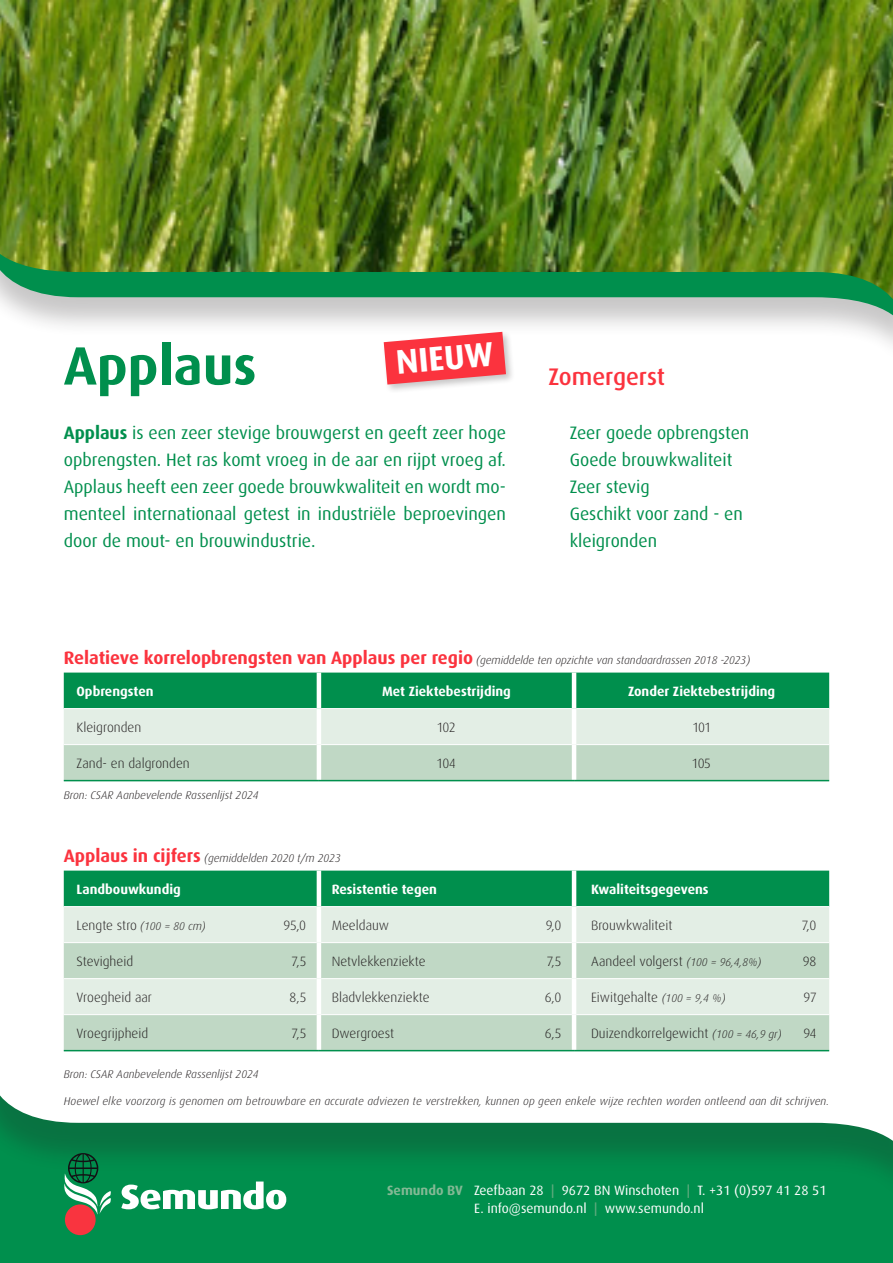
<style>
.page{position:relative;width:893px;height:1263px;background:#fff}
.page>*{position:absolute;margin:0;border:0;box-sizing:border-box;transform-origin:0 0}
.t1{font:700 54px "Dax Pro";color:#008f4d}
.t2{font:700 34.35px "Dax Pro";color:#fff}
.t3{font:500 24px "Dax Pro";color:#fb333e}
.t4{font:18px/27px "Dax Pro";color:#008f4d;text-align:justify}
.t5{font:300 13.5px "Dax Pro";color:#231f20}
.t6{font:700 13.5px "Dax Pro";color:#fff}
.t7{font:13.5px/18px "Dax Pro";color:#fff}
.t8{font:italic 300 11.25px "Dax Pro";color:#231f20}
.s1{font-weight:700}
.s2{font-weight:700;font-style:normal;font-size:18px;color:#fb333e}
.s3{font-style:italic;font-size:11.25px}
.s4{font-weight:700;color:#84b995}
.s5{font-weight:500;color:#5faa7d}
</style>
<div class="page">
<div style="left:0;top:1069px;width:893px;height:194px;background:#008f4d"></div>
<svg style="left:0;top:672px;width:893px;height:484px"></svg>
<div style="left:65px;top:1204px;width:31px;height:31px;background:#f9343f;border-radius:50%"></div>
<svg style="left:64px;top:1153px;width:47px;height:61px"></svg>
<svg style="left:121px;top:1181px;width:165px;height:28px"></svg>
<div style="left:64px;top:870px;width:765px;height:36px;background:#008f4d"></div>
<div style="left:64px;top:907px;width:765px;height:35px;background:#e3eee5"></div>
<svg style="left:64px;top:943px;width:765px;height:107px;background:#cbdfcf"></svg>
<svg style="left:64px;top:1051px;width:765px;height:18px"></svg>
<hr style="left:64px;top:906px;width:253px;height:1px;background:#fff">
<hr style="left:321px;top:906px;width:251px;height:1px;background:#fff">
<hr style="left:576px;top:906px;width:253px;height:1px;background:#fff">
<hr style="left:64px;top:942px;width:253px;height:1px;background:#fff">
<hr style="left:321px;top:942px;width:251px;height:1px;background:#fff">
<hr style="left:576px;top:942px;width:253px;height:1px;background:#fff">
<hr style="left:64px;top:978px;width:253px;height:1px;background:#fff">
<hr style="left:321px;top:978px;width:251px;height:1px;background:#fff">
<hr style="left:576px;top:978px;width:253px;height:1px;background:#fff">
<hr style="left:64px;top:1014px;width:253px;height:1px;background:#fff">
<hr style="left:321px;top:1014px;width:251px;height:1px;background:#fff">
<hr style="left:576px;top:1014px;width:253px;height:1px;background:#fff">
<hr style="left:317px;top:870px;width:4px;height:37px;background:#fff">
<hr style="left:572px;top:870px;width:4px;height:37px;background:#fff">
<hr style="left:317px;top:907px;width:4px;height:36px;background:#fff">
<hr style="left:572px;top:907px;width:4px;height:36px;background:#fff">
<hr style="left:317px;top:943px;width:4px;height:36px;background:#fff">
<hr style="left:572px;top:943px;width:4px;height:36px;background:#fff">
<hr style="left:317px;top:979px;width:4px;height:36px;background:#fff">
<hr style="left:572px;top:979px;width:4px;height:36px;background:#fff">
<hr style="left:317px;top:1015px;width:4px;height:35px;background:#fff">
<hr style="left:572px;top:1015px;width:4px;height:35px;background:#fff">
<hr style="left:317px;top:1051px;width:4px;height:18px;background:#fff">
<hr style="left:572px;top:1051px;width:4px;height:18px;background:#fff">
<hr style="left:64px;top:1050px;width:255px;height:1px;background:#008f4d">
<hr style="left:319px;top:1050px;width:255px;height:1px;background:#008f4d">
<hr style="left:574px;top:1050px;width:255px;height:1px;background:#008f4d">
<svg style="left:64px;top:672px;width:765px;height:118px;background:#96ccb0"></svg>
<hr style="left:64px;top:780px;width:255px;height:1px;background:#008f4d">
<hr style="left:319px;top:780px;width:255px;height:1px;background:#008f4d">
<hr style="left:574px;top:780px;width:255px;height:1px;background:#008f4d">
<div style="left:382px;top:330px;width:134px;height:64px;background:#231f20;opacity:.25"></div>
<svg style="left:384px;top:367px;width:122px;height:18px;background:#f26b72"></svg>
<div style="left:0;top:0;width:893px;height:367px;background:#231f20;opacity:.25"></div>
<img style="left:0;top:0;width:893px;height:239px">
<svg style="left:0;top:239px;width:893px;height:92px;background:#75a670"></svg>
<p class="t1" style="left:64px;top:331px;width:194px">Applaus</p>
<p class="t2" style="left:394px;top:340px;width:99px;rotate:-5deg">NIEUW</p>
<p class="t3" style="left:549px;top:361px;width:118px">Zomergerst</p>
<p class="t4" style="left:64px;top:418px;width:444px"><span class="s1">Applaus</span> is een zeer stevige brouwgerst en geeft zeer hoge opbrengsten. Het ras komt vroeg in de aar en rijpt vroeg af.<br>Applaus heeft een zeer goede brouwkwaliteit en wordt mo&shy;menteel internationaal getest in industriële beproevingen door de mout- en brouwindustrie.</p>
<p class="t4" style="left:570px;top:418px;width:181px">Zeer goede opbrengsten</p>
<p class="t4" style="left:570px;top:445px;width:164px">Goede brouwkwaliteit</p>
<p class="t4" style="left:570px;top:472px;width:81px">Zeer stevig</p>
<p class="t4" style="left:570px;top:499px;width:175px">Geschikt voor zand - en kleigronden</p>
<p class="t8" style="left:64px;top:653px;width:688px"><span class="s2">Relatieve korrelopbrengsten van Applaus per regio</span> (gemiddelde ten opzichte van standaardrassen 2018 -2023)</p>
<p class="t6" style="left:77px;top:682px;width:79px">Opbrengsten</p>
<p class="t6" style="left:382px;top:682px;width:130px">Met Ziektebestrijding</p>
<p class="t6" style="left:628px;top:682px;width:149px">Zonder Ziektebestrijding</p>
<p class="t5" style="left:77px;top:718px;width:66px">Kleigronden</p>
<p class="t5" style="left:437px;top:718px;width:20px">102</p>
<p class="t5" style="left:693px;top:718px;width:19px">101</p>
<p class="t5" style="left:77px;top:754px;width:115px">Zand- en dalgronden</p>
<p class="t5" style="left:437px;top:754px;width:20px">104</p>
<p class="t5" style="left:692px;top:754px;width:20px">105</p>
<p class="t8" style="left:64px;top:788px;width:196px">Bron: CSAR Aanbevelende Rassenlijst 2024</p>
<p class="t8" style="left:64px;top:851px;width:278px"><span class="s2">Applaus in cijfers</span> (gemiddelden 2020 t/m 2023</p>
<p class="t6" style="left:77px;top:880px;width:106px">Landbouwkundig</p>
<p class="t6" style="left:332px;top:880px;width:107px">Resistentie tegen</p>
<p class="t6" style="left:591px;top:880px;width:119px">Kwaliteitsgegevens</p>
<p class="t5" style="left:77px;top:916px;width:131px">Lengte stro <span class="s3">(100 = 80 cm)</span></p>
<p class="t5" style="left:284px;top:916px;width:24px">95,0</p>
<p class="t5" style="left:332px;top:916px;width:59px">Meeldauw</p>
<p class="t5" style="left:546px;top:916px;width:17px">9,0</p>
<p class="t5" style="left:591px;top:916px;width:83px">Brouwkwaliteit</p>
<p class="t5" style="left:802px;top:916px;width:16px">7,0</p>
<p class="t5" style="left:77px;top:952px;width:58px">Stevigheid</p>
<p class="t5" style="left:292px;top:952px;width:16px">7,5</p>
<p class="t5" style="left:332px;top:952px;width:95px">Netvlekkenziekte</p>
<p class="t5" style="left:547px;top:952px;width:16px">7,5</p>
<p class="t5" style="left:591px;top:952px;width:172px">Aandeel volgerst <span class="s3">(100 = 96,4,8%)</span></p>
<p class="t5" style="left:803px;top:952px;width:15px">98</p>
<p class="t5" style="left:77px;top:988px;width:77px">Vroegheid aar</p>
<p class="t5" style="left:290px;top:988px;width:18px">8,5</p>
<p class="t5" style="left:332px;top:988px;width:99px">Bladvlekkenziekte</p>
<p class="t5" style="left:545px;top:988px;width:18px">6,0</p>
<p class="t5" style="left:591px;top:988px;width:136px">Eiwitgehalte <span class="s3">(100 = 9,4 %)</span></p>
<p class="t5" style="left:804px;top:988px;width:14px">97</p>
<p class="t5" style="left:77px;top:1024px;width:73px">Vroegrijpheid</p>
<p class="t5" style="left:292px;top:1024px;width:16px">7,5</p>
<p class="t5" style="left:332px;top:1024px;width:64px">Dwergroest</p>
<p class="t5" style="left:545px;top:1024px;width:18px">6,5</p>
<p class="t5" style="left:591px;top:1024px;width:192px">Duizendkorrelgewicht <span class="s3">(100 = 46,9 gr)</span></p>
<p class="t5" style="left:803px;top:1024px;width:15px">94</p>
<p class="t8" style="left:64px;top:1067px;width:196px">Bron: CSAR Aanbevelende Rassenlijst 2024</p>
<p class="t8" style="left:64px;top:1094px;width:767px">Hoewel elke voorzorg is genomen om betrouwbare en accurate adviezen te verstrekken, kunnen op geen enkele wijze rechten worden ontleend aan dit schrijven.</p>
<p class="t7" style="left:474px;top:1180px;width:354px;text-indent:-87px"><span class="s4">Semundo BV</span> Zeefbaan 28 <span class="s5">|</span> 9672 BN Winschoten <span class="s5">|</span> T. +31 (0)597 41 28 51<br>E. info@semundo.nl <span class="s5">|</span> www.semundo.nl</p>
</div>
